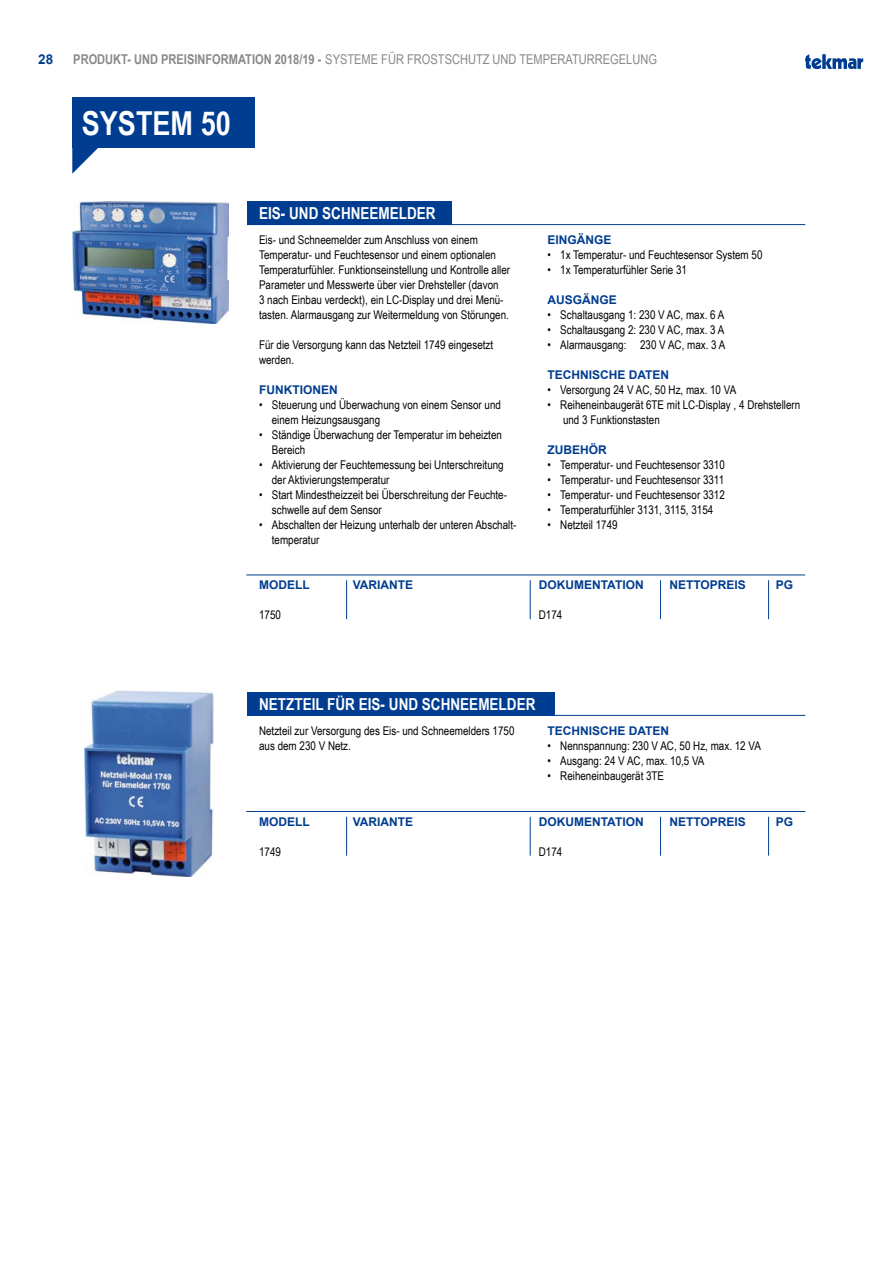
<style>
.page{position:relative;width:893px;height:1263px;background:#fff}
.page>*{position:absolute;margin:0;border:0;box-sizing:border-box;transform-origin:0 0}
.t1{font:700 33px "Arial Narrow";color:#fff}
.t2{font:700 16.5px "Arial Narrow";color:#fff}
.t3{font:13.5px "Arial Narrow";color:#87888a}
.t4{font:700 13.5px "Arial";color:#003d90}
.t5{font:12px/15px "Arial Narrow";color:#000}
.t6{font:700 12px "Arial";color:#003d90}
.s1{font-weight:700}
</style>
<div class="page">
<svg style="left:805px;top:54px;width:58px;height:15px"></svg>
<img style="left:72px;top:201px;width:157px;height:122px">
<div style="left:247px;top:201px;width:204px;height:24px;background:#003d90"></div>
<hr style="left:247px;top:224px;width:558px;height:1px;background:#003d90">
<img style="left:84px;top:691px;width:130px;height:185px">
<div style="left:247px;top:692px;width:308px;height:23px;background:#003d90"></div>
<hr style="left:247px;top:715px;width:558px;height:1px;background:#003d90">
<svg style="left:72px;top:148px;width:26px;height:26px"></svg>
<div style="left:72px;top:98px;width:183px;height:50px;background:#003d90"></div>
<hr style="left:246px;top:575px;width:559px;height:1px;background:#003d90">
<hr style="left:346px;top:580px;width:1px;height:39px;background:#003d90">
<hr style="left:530px;top:580px;width:1px;height:39px;background:#003d90">
<hr style="left:660px;top:580px;width:1px;height:39px;background:#003d90">
<hr style="left:768px;top:580px;width:1px;height:39px;background:#003d90">
<hr style="left:246px;top:811px;width:559px;height:1px;background:#003d90">
<hr style="left:346px;top:817px;width:1px;height:39px;background:#003d90">
<hr style="left:530px;top:817px;width:1px;height:39px;background:#003d90">
<hr style="left:660px;top:817px;width:1px;height:39px;background:#003d90">
<hr style="left:768px;top:817px;width:1px;height:39px;background:#003d90">
<p class="t4" style="left:38px;top:50px;width:17px">28</p>
<p class="t3" style="left:73px;top:49px;width:585px"><span class="s1">PRODUKT- UND PREISINFORMATION 2018/19 -</span> Systeme für Frostschutz und Temperaturregelung</p>
<h1 class="t1" style="left:82px;top:98px;width:150px">SYSTEM 50</h1>
<h2 class="t2" style="left:259px;top:200px;width:41px">EIS - UND</h2>
<h2 class="t2" style="left:322px;top:200px;width:11px">SCHNEEMELDER</h2>
<p class="t5" style="left:259px;top:232px;width:253px">Eis- und Schneemelder zum Anschluss von einem Temperatur- und Feuchtesensor und einem optionalen Temperaturfühler. Funktionseinstellung und Kontrolle aller Parameter und Messwerte über vier Drehsteller (davon<br>3 nach Einbau verdeckt), ein LC-Display und drei Menü&shy;tasten. Alarmausgang zur Weitermeldung von Störungen.</p>
<p class="t5" style="left:259px;top:337px;width:236px">Für die Versorgung kann das Netzteil 1749 eingesetzt werden.</p>
<p class="t6" style="left:259px;top:382px;width:42px">FUNKTIONEN</p>
<p class="t5" style="left:272px;top:397px;width:231px;text-indent:-13px">• Steuerung und Überwachung von einem Sensor und einem Heizungsausgang</p>
<p class="t5" style="left:272px;top:427px;width:232px;text-indent:-13px">• Ständige Überwachung der Temperatur im beheizten<br>Bereich</p>
<p class="t5" style="left:272px;top:457px;width:233px;text-indent:-13px">• Aktivierung der Feuchtemessung bei Unterschreitung der Aktivierungstemperatur</p>
<p class="t5" style="left:272px;top:487px;width:237px;text-indent:-13px">• Start Mindestheizzeit bei Überschreitung der Feuchte&shy;schwelle auf dem Sensor</p>
<p class="t5" style="left:272px;top:517px;width:246px;text-indent:-13px">• Abschalten der Heizung unterhalb der unteren Abschalt&shy;temperatur</p>
<p class="t6" style="left:547px;top:232px;width:64px">EINGÄNGE</p>
<p class="t5" style="left:547px;top:247px;width:216px">• 1x Temperatur- und Feuchtesensor System 50</p>
<p class="t5" style="left:547px;top:262px;width:141px">• 1x Temperaturfühler Serie 31</p>
<p class="t6" style="left:547px;top:292px;width:69px">AUSGÄNGE</p>
<p class="t5" style="left:547px;top:307px;width:178px">• Schaltausgang 1: 230 V AC, max. 6 A</p>
<p class="t5" style="left:547px;top:322px;width:178px">• Schaltausgang 2: 230 V AC, max. 3 A</p>
<p class="t5" style="left:547px;top:337px;width:179px">• Alarmausgang: 230 V AC, max. 3 A</p>
<p class="t6" style="left:547px;top:367px;width:91px">TECHNISCHE DATEN</p>
<p class="t5" style="left:547px;top:382px;width:190px">• Versorgung 24 V AC, 50 Hz, max. 10 VA</p>
<p class="t5" style="left:563px;top:397px;width:239px;text-indent:-15px">• Reiheneinbaugerät 6TE mit LC-Display , 4 Drehstellern und 3 Funktionstasten</p>
<p class="t6" style="left:547px;top:442px;width:60px">ZUBEHÖR</p>
<p class="t5" style="left:547px;top:457px;width:179px">• Temperatur- und Feuchtesensor 3310</p>
<p class="t5" style="left:547px;top:472px;width:178px">• Temperatur- und Feuchtesensor 3311</p>
<p class="t5" style="left:547px;top:487px;width:179px">• Temperatur- und Feuchtesensor 3312</p>
<p class="t5" style="left:547px;top:502px;width:167px">• Temperaturfühler 3131, 3115, 3154</p>
<p class="t5" style="left:547px;top:517px;width:72px">• Netzteil 1749</p>
<p class="t6" style="left:259px;top:577px;width:10px">MODE</p>
<p class="t6" style="left:295px;top:577px;width:16px">LL</p>
<p class="t6" style="left:353px;top:577px;width:62px">VARIANTE</p>
<p class="t6" style="left:539px;top:577px;width:45px">DOKUMENTATIONNETTOPREI</p>
<p class="t6" style="left:738px;top:577px;width:28px">S P</p>
<p class="t6" style="left:784px;top:577px;width:11px">G</p>
<p class="t5" style="left:259px;top:607px;width:47px">1750 D</p>
<p class="t5" style="left:546px;top:607px;width:18px">174</p>
<h2 class="t2" style="left:259px;top:691px;width:9px">NETZTEIL</h2>
<h2 class="t2" style="left:327px;top:691px;width:10px">FÜR</h2>
<h2 class="t2" style="left:359px;top:691px;width:41px">EIS - UND</h2>
<h2 class="t2" style="left:422px;top:691px;width:11px">SCHNEEMELDER</h2>
<p class="t5" style="left:259px;top:723px;width:257px">Netzteil zur Versorgung des Eis- und Schneemelders 1750 aus dem 230 V Netz.</p>
<p class="t6" style="left:547px;top:723px;width:91px">TECHNISCHE DATEN</p>
<p class="t5" style="left:547px;top:738px;width:215px">• Nennspannung: 230 V AC, 50 Hz, max. 12 VA</p>
<p class="t5" style="left:547px;top:753px;width:159px">• Ausgang: 24 V AC, max. 10,5 VA</p>
<p class="t5" style="left:547px;top:768px;width:118px">• Reiheneinbaugerät 3TE</p>
<p class="t6" style="left:259px;top:813px;width:10px">MODE</p>
<p class="t6" style="left:295px;top:813px;width:16px">LL</p>
<p class="t6" style="left:353px;top:813px;width:62px">VARIANTE</p>
<p class="t6" style="left:539px;top:813px;width:45px">DOKUMENTATIONNETTOPREI</p>
<p class="t6" style="left:738px;top:813px;width:28px">S P</p>
<p class="t6" style="left:784px;top:813px;width:11px">G</p>
<p class="t5" style="left:259px;top:843px;width:47px">1749 D</p>
<p class="t5" style="left:546px;top:843px;width:18px">174</p>
</div>
